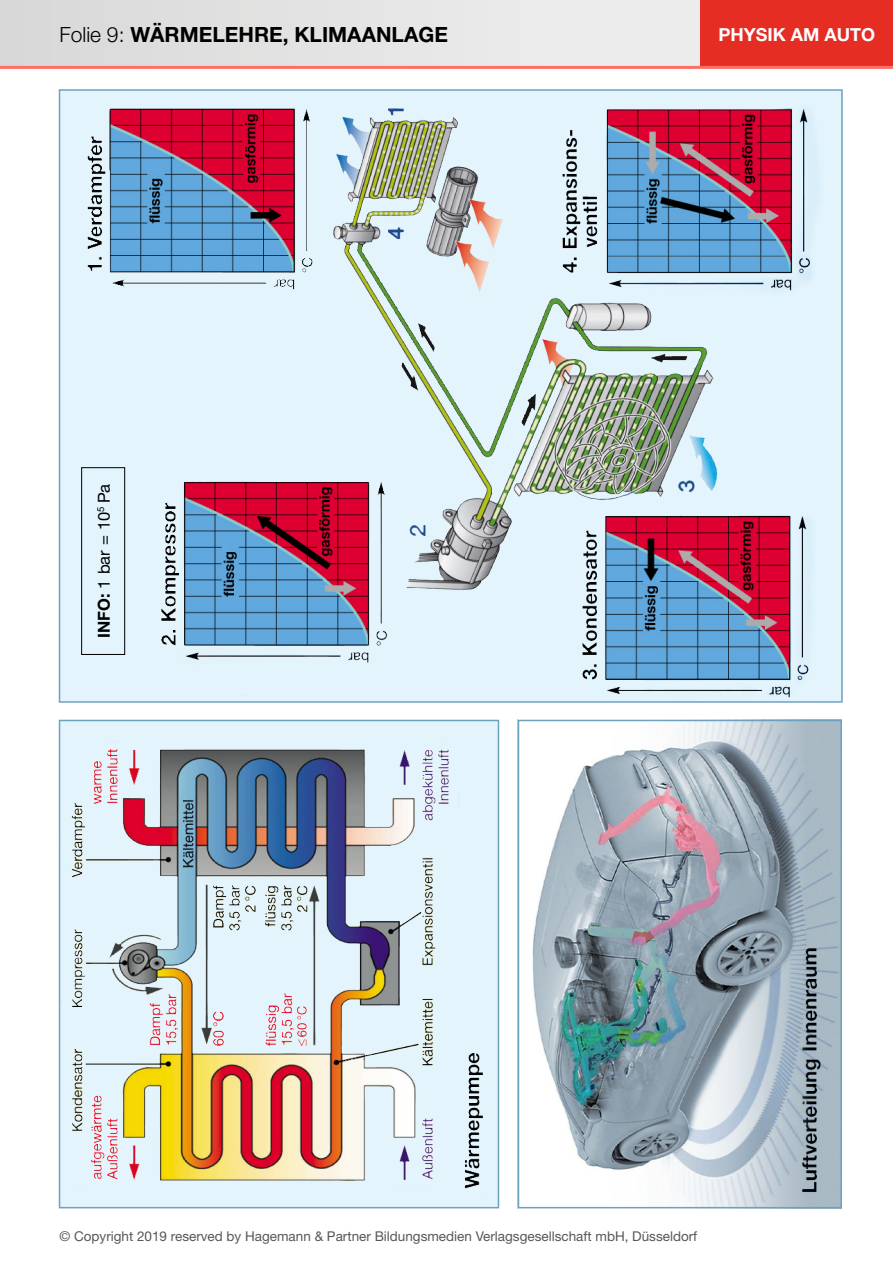
<style>
.page{position:relative;width:893px;height:1263px;background:#fff}
.page>*{position:absolute;margin:0;border:0;box-sizing:border-box;transform-origin:0 0}
.t1{font:700 21px "Helvetica Neue";color:#000}
.t2{font:700 18px "Helvetica Neue";color:#fff}
.t3{font:16.5px "Helvetica Neue";letter-spacing:.01em;color:#000}
.t4{font:13.5px "Helvetica Neue";color:#575756}
.s1{font-weight:300}
.s2{font-weight:700}
</style>
<div class="page">
<div style="left:0;top:0;width:701px;height:65px;background:#e4e4e4"></div>
<div style="left:701px;top:0;width:192px;height:67px;background:#e62d23"></div>
<hr style="left:0;top:66px;width:893px;height:3px;background:#ff6f64">
<img style="left:62px;top:92px;width:778px;height:608px">
<img style="left:532px;top:723px;width:307px;height:482px">
<div style="left:518px;top:720px;width:324px;height:488px;border:2px solid #6da2bf"></div>
<img style="left:62px;top:723px;width:434px;height:482px">
<div style="left:59px;top:720px;width:440px;height:488px;border:2px solid #6da2bf"></div>
<div style="left:81px;top:467px;width:44px;height:188px;border:1px solid #000"></div>
<h1 class="t1" style="left:60px;top:21px;width:390px"><span class="s1">Folie 9:</span> WÄRMELEHRE, KLIMAANLAGE</h1>
<h2 class="t2" style="left:718px;top:23px;width:158px">PHYSIK AM AUTO</h2>
<p class="t3" style="left:94px;top:638px;width:156px;rotate:-90deg"><span class="s2">INFO:</span> 1 bar = 10<sup>5</sup> Pa</p>
<p class="t4" style="left:60px;top:1228px;width:639px">© Copyright 2019 reserved by Hagemann &amp; Partner Bildungsmedien Verlagsgesellschaft mbH, Düsseldorf</p>
</div>
